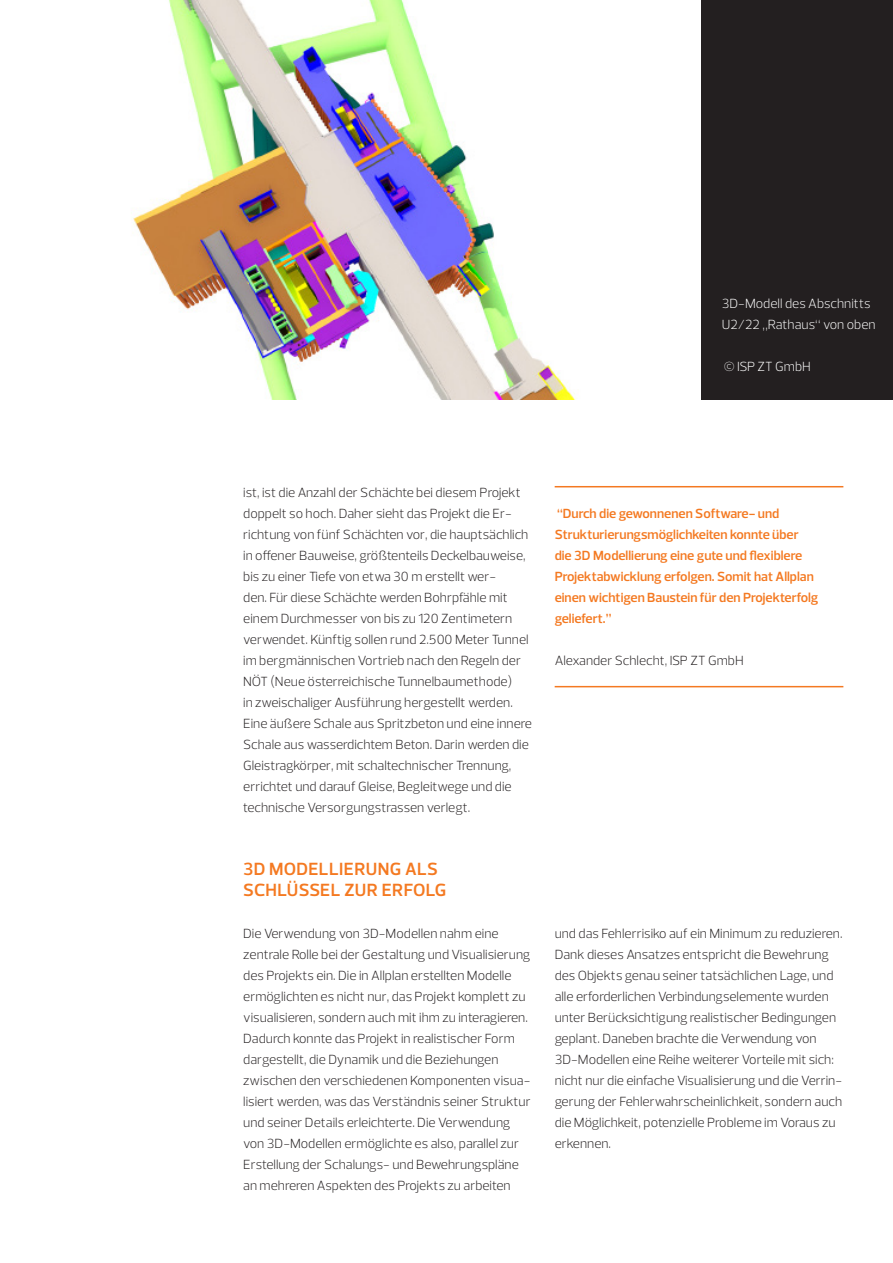
<style>
.page{position:relative;width:893px;height:1263px;background:#fff}
.page>*{position:absolute;margin:0;border:0;box-sizing:border-box;transform-origin:0 0}
.fließtext{font:600 18px/21px "Prelo";letter-spacing:.025em;color:#f47921}
.fließtext-2{font:300 13.5px/21px "Prelo";color:#231f20}
.Intro_ING{font:600 13.5px/21px "Prelo";color:#f47921}
.BU{font:300 13.5px/21px "Prelo";color:#fff}
</style>
<div class="page">
<div style="left:702px;top:0;width:191px;height:400px;background:#231f20"></div>
<img style="left:132px;top:0;width:444px;height:400px">
<hr style="left:555px;top:486px;width:288px;height:1px;background:#f47921">
<hr style="left:555px;top:686px;width:288px;height:1px;background:#f47921">
<p class="BU" style="left:722px;top:293px;width:155px">3D-Modell des Abschnitts<br>U2/22 „Rathaus“ von oben</p>
<p class="BU" style="left:724px;top:356px;width:88px">© ISP ZT GmbH</p>
<p class="fließtext-2" style="left:243px;top:482px;width:290px">ist, ist die Anzahl der Schächte bei diesem Projekt doppelt so hoch. Daher sieht das Projekt die Er&shy;richtung von fünf Schächten vor, die hauptsächlich in offener Bauweise, größtenteils Deckelbauweise, bis zu einer Tiefe von etwa 30 m erstellt wer-<br>den. Für diese Schächte werden Bohrpfähle mit einem Durchmesser von bis zu 120 Zentimetern verwendet. Künftig sollen rund 2.500 Meter Tunnel im bergmännischen Vortrieb nach den Regeln der NÖT (Neue österreichische Tunnelbaumethode)<br>in zweischaliger Ausführung hergestellt werden.<br>Eine äußere Schale aus Spritzbeton und eine innere Schale aus wasserdichtem Beton. Darin werden die Gleistragkörper, mit schaltechnischer Trennung, errichtet und darauf Gleise, Begleitwege und die technische Versorgungstrassen verlegt.</p>
<p class="fließtext" style="left:243px;top:859px;width:205px">3D MODELLIERUNG ALS<br>SCHLÜSSEL ZUR ERFOLG</p>
<p class="fließtext-2" style="left:243px;top:923px;width:289px">Die Verwendung von 3D-Modellen nahm eine zentrale Rolle bei der Gestaltung und Visualisierung des Projekts ein. Die in Allplan erstellten Modelle ermöglichten es nicht nur, das Projekt komplett zu visualisieren, sondern auch mit ihm zu interagieren.<br>Dadurch konnte das Projekt in realistischer Form dargestellt, die Dynamik und die Beziehungen zwischen den verschiedenen Komponenten visua&shy;lisiert werden, was das Verständnis seiner Struktur und seiner Details erleichterte. Die Verwendung von 3D-Modellen ermöglichte es also, parallel zur Erstellung der Schalungs- und Bewehrungspläne an mehreren Aspekten des Projekts zu arbeiten</p>
<p class="Intro_ING" style="left:555px;top:503px;width:265px">“Durch die gewonnenen Software- und Strukturierungsmöglichkeiten konnte über die 3D Modellierung eine gute und flexiblere Projektabwicklung erfolgen. Somit hat Allplan einen wichtigen Baustein für den Projekterfolg geliefert.”</p>
<p class="fließtext-2" style="left:555px;top:650px;width:191px">Alexander Schlecht, ISP ZT GmbH</p>
<p class="fließtext-2" style="left:555px;top:923px;width:289px">und das Fehlerrisiko auf ein Minimum zu reduzieren.<br>Dank dieses Ansatzes entspricht die Bewehrung des Objekts genau seiner tatsächlichen Lage, und alle erforderlichen Verbindungselemente wurden unter Berücksichtigung realistischer Bedingungen geplant. Daneben brachte die Verwendung von 3D-Modellen eine Reihe weiterer Vorteile mit sich: nicht nur die einfache Visualisierung und die Verrin&shy;gerung der Fehlerwahrscheinlichkeit, sondern auch die Möglichkeit, potenzielle Probleme im Voraus zu erkennen.</p>
</div>
